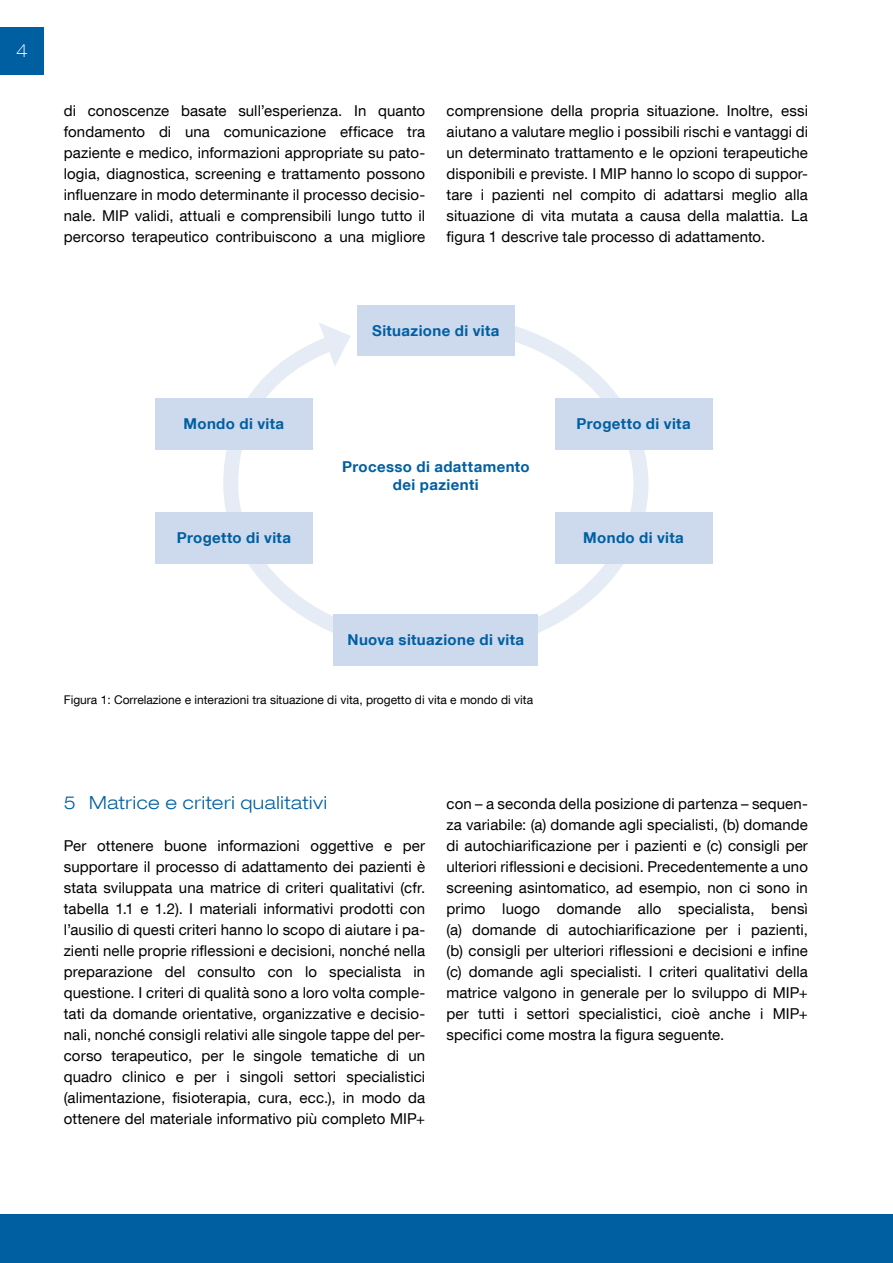
<style>
.page{position:relative;width:893px;height:1263px;background:#fff}
.page>*{position:absolute;margin:0;border:0;box-sizing:border-box;transform-origin:0 0}
.t1{font:300 expanded 18px "Helvetica Neue LT Com";letter-spacing:.03em;color:#005fa1}
.t2{font:100 expanded 18px "Helvetica Neue LT Com";color:#fff}
.t3{font:15px/21px "Helvetica Neue LT Com";letter-spacing:.005em;color:#000;text-align:justify}
.t4{font:700 15px/18px "Helvetica Neue LT Com";letter-spacing:.025em;color:#005fa1;text-align:center}
.t5{font:12px "Helvetica Neue LT Com";color:#000}
</style>
<div class="page">
<div style="left:0;top:27px;width:44px;height:47px;background:#005fa1"></div>
<div style="left:0;top:1214px;width:893px;height:49px;background:#005fa1"></div>
<svg style="left:216px;top:306px;width:440px;height:355px"></svg>
<svg style="left:319px;top:322px;width:32px;height:45px"></svg>
<div style="left:357px;top:305px;width:157px;height:51px;background:#cdd9ed"></div>
<div style="left:555px;top:398px;width:157px;height:51px;background:#cdd9ed"></div>
<div style="left:155px;top:512px;width:158px;height:51px;background:#cdd9ed"></div>
<div style="left:555px;top:512px;width:157px;height:51px;background:#cdd9ed"></div>
<div style="left:155px;top:398px;width:158px;height:51px;background:#cdd9ed"></div>
<div style="left:334px;top:614px;width:204px;height:51px;background:#cdd9ed"></div>
<p class="t2" style="left:16px;top:40px;width:13px">4</p>
<p class="t3" style="left:64px;top:100px;width:363px">di conoscenze basate sull’esperienza. In quanto fondamento di una comunicazione efficace tra paziente e medico, informazioni appropriate su pato&shy;logia, diagnostica, screening e trattamento possono influenzare in modo determinante il processo decisio&shy;nale. MIP validi, attuali e comprensibili lungo tutto il percorso terapeutico contribuiscono a una migliore</p>
<p class="t3" style="left:446px;top:100px;width:363px">comprensione della propria situazione. Inoltre, essi aiutano a valutare meglio i possibili rischi e vantaggi di un determinato trattamento e le opzioni terapeutiche disponibili e previste. I MIP hanno lo scopo di suppor&shy;tare i pazienti nel compito di adattarsi meglio alla situazione di vita mutata a causa della malattia. La figura 1 descrive tale processo di adattamento.</p>
<p class="t4" style="left:184px;top:414px;width:102px">Mondo di vita</p>
<p class="t4" style="left:372px;top:321px;width:129px">Situazione di vita</p>
<p class="t4" style="left:342px;top:457px;width:189px">Processo di adattamento dei pazienti</p>
<p class="t4" style="left:576px;top:414px;width:116px">Progetto di vita</p>
<p class="t4" style="left:177px;top:528px;width:116px">Progetto di vita</p>
<p class="t4" style="left:583px;top:528px;width:102px">Mondo di vita</p>
<p class="t4" style="left:347px;top:630px;width:178px">Nuova situazione di vita</p>
<p class="t5" style="left:64px;top:692px;width:471px">Figura 1: Correlazione e interazioni tra situazione di vita, progetto di vita e mondo di vita</p>
<p class="t1" style="left:64px;top:791px;width:265px">5 Matrice e criteri qualitativi</p>
<p class="t3" style="left:64px;top:835px;width:363px">Per ottenere buone informazioni oggettive e per supportare il processo di adattamento dei pazienti è stata sviluppata una matrice di criteri qualitativi (cfr. tabella 1.1 e 1.2). I materiali informativi prodotti con l’ausilio di questi criteri hanno lo scopo di aiutare i pa&shy;zienti nelle proprie riflessioni e decisioni, nonché nella preparazione del consulto con lo specialista in questione. I criteri di qualità sono a loro volta comple&shy;tati da domande orientative, organizzative e decisio&shy;nali, nonché consigli relativi alle singole tappe del per&shy;corso terapeutico, per le singole tematiche di un quadro clinico e per i singoli settori specialistici (alimentazione, fisioterapia, cura, ecc.), in modo da ottenere del materiale informativo più completo MIP+</p>
<p class="t3" style="left:446px;top:793px;width:363px">con – a seconda della posizione di partenza – sequen&shy;za variabile: (a) domande agli specialisti, (b) domande di autochiarificazione per i pazienti e (c) consigli per ulteriori riflessioni e decisioni. Precedentemente a uno screening asintomatico, ad esempio, non ci sono in primo luogo domande allo specialista, bensì (a) domande di autochiarificazione per i pazienti, (b) consigli per ulteriori riflessioni e decisioni e infine (c) domande agli specialisti. I criteri qualitativi della matrice valgono in generale per lo sviluppo di MIP+ per tutti i settori specialistici, cioè anche i MIP+ specifici come mostra la figura seguente.</p>
</div>
